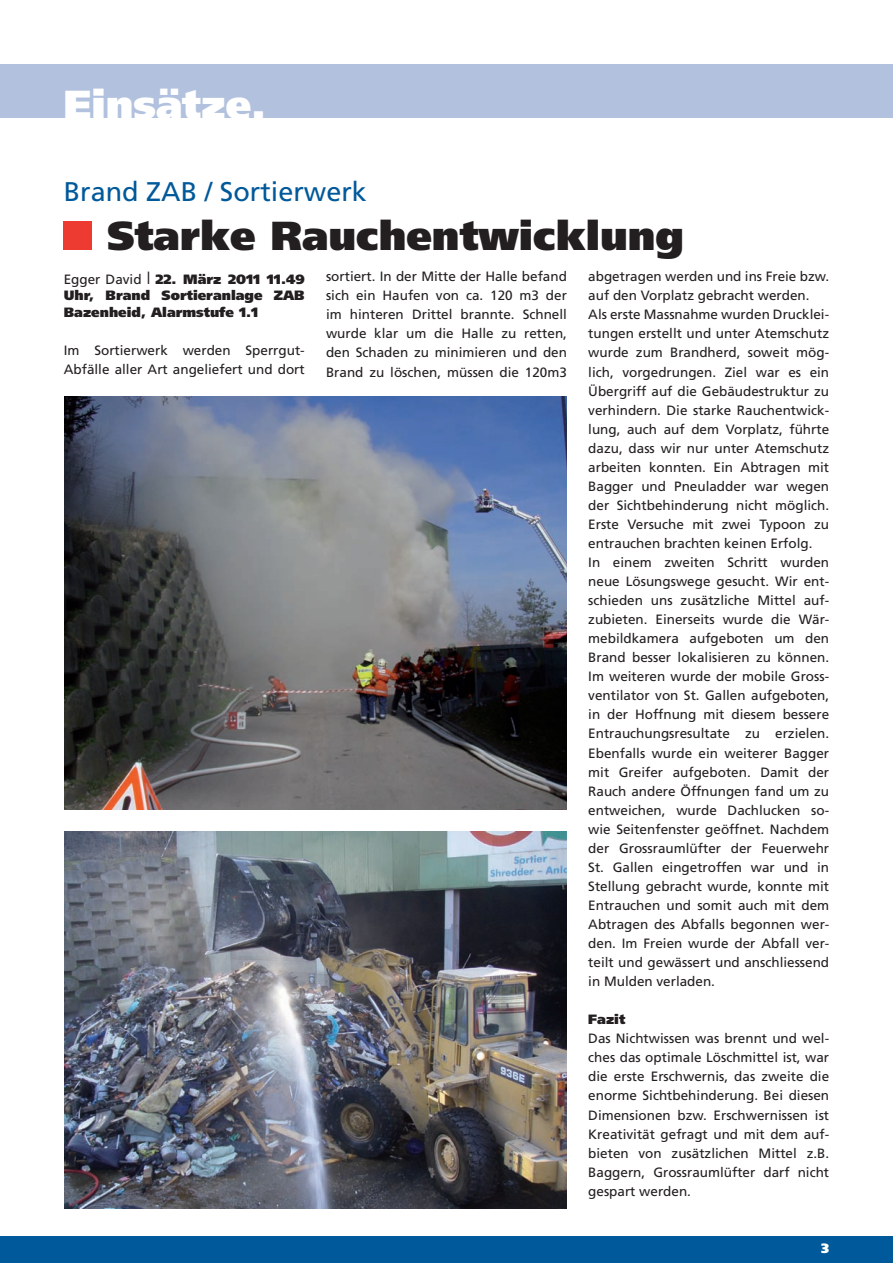
<style>
.page{position:relative;width:893px;height:1263px;background:#fff}
.page>*{position:absolute;margin:0;border:0;box-sizing:border-box;transform-origin:0 0}
.t1{font:900 40.5px "Frutiger";color:#231f20}
.t2{font:900 40.5px "Frutiger";color:#fff}
.t3{font:27px "Frutiger";color:#00599a}
.t4{font:13.5px/19px "Frutiger";color:#231f20}
.t5{font:900 13.5px/16.2px "Frutiger";color:#231f20;text-align:justify}
.t6{font:900 13.5px "Frutiger";color:#fff}
.s1{font-weight:400}
.s2{font-family:"Times";font-weight:400;font-size:18px}
</style>
<div class="page">
<div style="left:0;top:1236px;width:893px;height:27px;background:#00599a"></div>
<div style="left:0;top:64px;width:893px;height:53px;background:#b2c2de"></div>
<div style="left:64px;top:222px;width:28px;height:28px;background:#ee3b32"></div>
<img style="left:65px;top:397px;width:502px;height:413px">
<img style="left:65px;top:832px;width:502px;height:376px">
<h1 class="t2" style="left:64px;top:80px;width:204px">Einsätze.</h1>
<h2 class="t3" style="left:64px;top:176px;width:305px">Brand ZAB / Sortierwerk</h2>
<h1 class="t1" style="left:107px;top:211px;width:578px">Starke Rauchentwicklung</h1>
<p class="t5" style="left:64px;top:271px;width:242px"><span class="s1">Egger David</span> <span class="s2">|</span> 22. März 2011 11.49<br>Uhr, Brand Sortieranlage ZAB Bazenheid, Alarmstufe 1.1</p>
<p class="t4" style="left:64px;top:340px;width:242px">Im Sortierwerk werden Sperrgut-<br>Abfälle aller Art angeliefert und dort</p>
<p class="t4" style="left:326px;top:267px;width:242px;text-align:justify">sortiert. In der Mitte der Halle befand sich ein Haufen von ca. 120 m3 der im hinteren Drittel brannte. Schnell wurde klar um die Halle zu retten, den Schaden zu minimieren und den Brand zu löschen, müssen die 120m3</p>
<p class="t4" style="left:588px;top:267px;width:242px">abgetragen werden und ins Freie bzw. auf den Vorplatz gebracht werden.<br>Als erste Massnahme wurden Drucklei&shy;tungen erstellt und unter Atemschutz wurde zum Brandherd, soweit mög&shy;lich, vorgedrungen. Ziel war es ein Übergriff auf die Gebäudestruktur zu verhindern. Die starke Rauchentwick&shy;lung, auch auf dem Vorplatz, führte dazu, dass wir nur unter Atemschutz arbeiten konnten. Ein Abtragen mit Bagger und Pneuladder war wegen der Sichtbehinderung nicht möglich.<br>Erste Versuche mit zwei Typoon zu entrauchen brachten keinen Erfolg.<br>In einem zweiten Schritt wurden neue Lösungswege gesucht. Wir ent&shy;schieden uns zusätzliche Mittel auf&shy;zubieten. Einerseits wurde die Wär&shy;mebildkamera aufgeboten um den Brand besser lokalisieren zu können.<br>Im weiteren wurde der mobile Gross&shy;ventilator von St. Gallen aufgeboten, in der Hoffnung mit diesem bessere Entrauchungsresultate zu erzielen.<br>Ebenfalls wurde ein weiterer Bagger mit Greifer aufgeboten. Damit der Rauch andere Öffnungen fand um zu entweichen, wurde Dachlucken so&shy;wie Seitenfenster geöffnet. Nachdem der Grossraumlüfter der Feuerwehr St. Gallen eingetroffen war und in Stellung gebracht wurde, konnte mit Entrauchen und somit auch mit dem Abtragen des Abfalls begonnen wer&shy;den. Im Freien wurde der Abfall ver&shy;teilt und gewässert und anschliessend in Mulden verladen.</p>
<p class="t5" style="left:588px;top:1011px;width:39px">Fazit</p>
<p class="t4" style="left:588px;top:1029px;width:242px;text-align:justify">Das Nichtwissen was brennt und wel&shy;ches das optimale Löschmittel ist, war die erste Erschwernis, das zweite die enorme Sichtbehinderung. Bei diesen Dimensionen bzw. Erschwernissen ist Kreativität gefragt und mit dem auf&shy;bieten von zusätzlichen Mittel z.B.<br>Baggern, Grossraumlüfter darf nicht gespart werden.</p>
<p class="t6" style="left:821px;top:1240px;width:9px">3</p>
</div>
